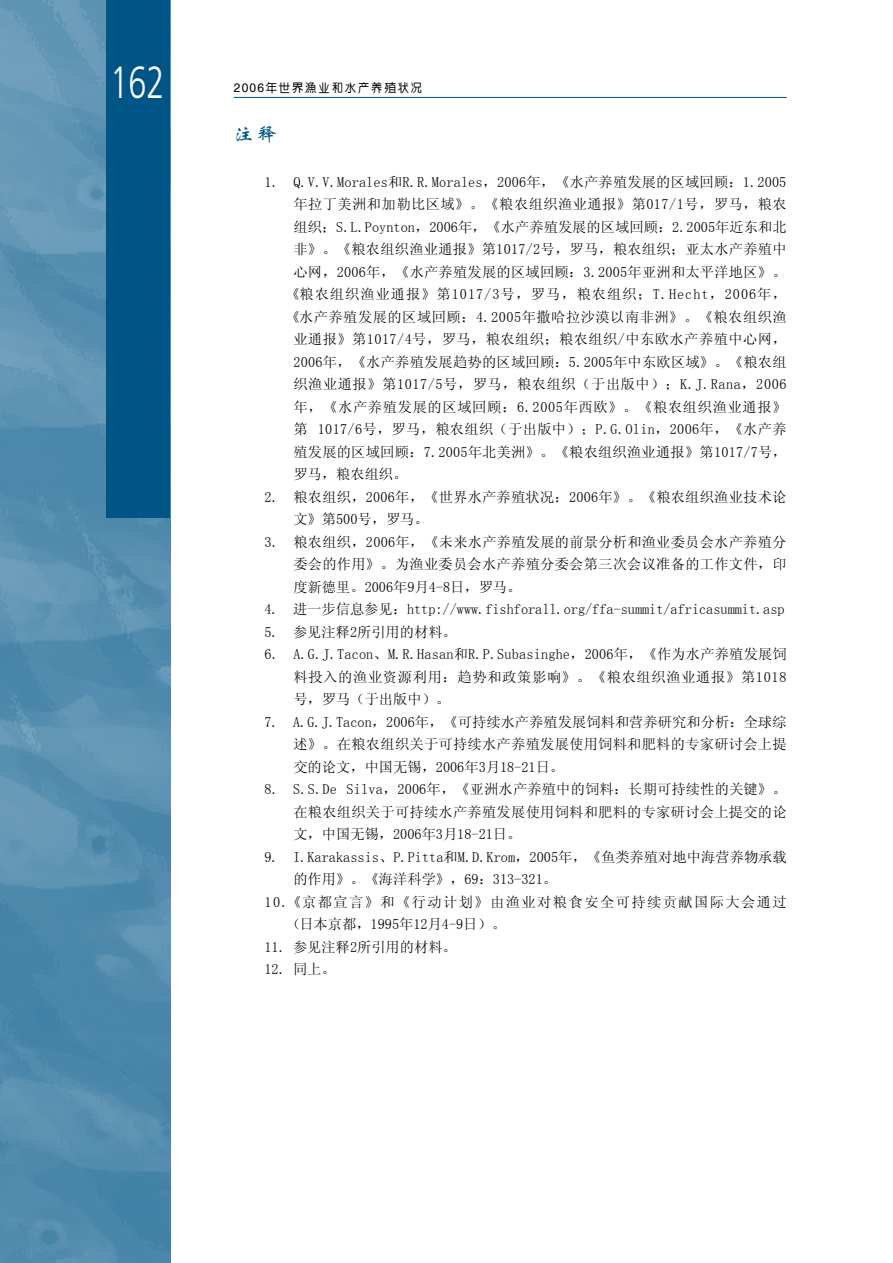
<style>
.page{position:relative;width:893px;height:1263px;background:#fff}
.page>*{position:absolute;margin:0;border:0;box-sizing:border-box;transform-origin:0 0}
.t1{font:300 45px "Frutiger LT Std";color:#fff;scale:.72 1}
.t2{font:19.5px "CT Wei Bei SJ";color:#005587}
.t3{font:14.25px/22.5px "Sim Sun";letter-spacing:.015em;color:#000;text-align:justify}
.t4{font:14.25px "Sim Sun";letter-spacing:.04em;color:#000}
.t5{font:14.25px "Sim Sun";letter-spacing:.07em;color:#000}
.t6{font:14.25px "Sim Sun";letter-spacing:.035em;color:#000}
.t7{font:14.25px "Sim Sun";letter-spacing:.045em;color:#000}
.t8{font:14.25px "Sim Sun";letter-spacing:.1em;color:#000}
.t9{font:12px "CT Zhong Yuan SJ";letter-spacing:.1em;color:#000}
</style>
<div class="page">
<img style="left:0;top:0;width:170px;height:1263px">
<div style="left:106px;top:0;width:64px;height:518px;background:#005587"></div>
<hr style="left:234px;top:97px;width:553px;height:1px;background:#005587">
<h1 class="t1" style="left:110px;top:57px;width:77px">162</h1>
<p class="t9" style="left:234px;top:81px;width:190px">2006年世界渔业和水产养殖状况</p>
<h2 class="t2" style="left:234px;top:124px;width:44px">注 释</h2>
<p class="t3" style="left:264px;top:171px;width:523px">1. Q.V.V.Morales和R.R.Morales，2006年，《水产养殖发展的区域回顾：1.2005</p>
<p class="t3" style="left:293px;top:193px;width:495px">年拉丁美洲和加勒比区域》。《粮农组织渔业通报》第017/1号，罗马，粮农</p>
<p class="t3" style="left:293px;top:216px;width:495px">组织；S.L.Poynton，2006年，《水产养殖发展的区域回顾：2.2005年近东和北</p>
<p class="t3" style="left:293px;top:238px;width:495px">非》。《粮农组织渔业通报》第1017/2号，罗马，粮农组织；亚太水产养殖中</p>
<p class="t3" style="left:293px;top:261px;width:495px">心网，2006年，《水产养殖发展的区域回顾：3.2005年亚洲和太平洋地区》。</p>
<p class="t5" style="left:286px;top:287px;width:503px">《粮农组织渔业通报》第1017/3号，罗马，粮农组织；T.Hecht，2006年，</p>
<p class="t6" style="left:286px;top:310px;width:503px">《水产养殖发展的区域回顾：4.2005年撒哈拉沙漠以南非洲》。《粮农组织渔</p>
<p class="t3" style="left:293px;top:328px;width:495px">业通报》第1017/4号，罗马，粮农组织；粮农组织/中东欧水产养殖中心网，</p>
<p class="t3" style="left:293px;top:351px;width:495px">2006年，《水产养殖发展趋势的区域回顾：5.2005年中东欧区域》。《粮农组</p>
<p class="t4" style="left:293px;top:377px;width:495px">织渔业通报》第1017/5号，罗马，粮农组织（于出版中）；K.J.Rana，2006</p>
<p class="t7" style="left:293px;top:400px;width:495px">年，《水产养殖发展的区域回顾：6.2005年西欧》。《粮农组织渔业通报》</p>
<p class="t3" style="left:293px;top:418px;width:495px">第 1017/6号，罗马，粮农组织（于出版中）；P.G.Olin，2006年，《水产养</p>
<p class="t3" style="left:293px;top:441px;width:495px">殖发展的区域回顾：7.2005年北美洲》。《粮农组织渔业通报》第1017/7号，</p>
<p class="t3" style="left:293px;top:463px;width:116px">罗马，粮农组织。</p>
<p class="t3" style="left:293px;top:486px;width:494px;text-indent:-29px">2. 粮农组织，2006年，《世界水产养殖状况：2006年》。《粮农组织渔业技术论文》第500号，罗马。</p>
<p class="t3" style="left:293px;top:531px;width:495px;text-indent:-29px">3. 粮农组织，2006年，《未来水产养殖发展的前景分析和渔业委员会水产养殖分委会的作用》。为渔业委员会水产养殖分委会第三次会议准备的工作文件，印度新德里。2006年9月4-8日，罗马。</p>
<p class="t3" style="left:264px;top:598px;width:522px">4. 进一步信息参见：http://www.fishforall.org/ffa-summit/africasummit.asp</p>
<p class="t3" style="left:264px;top:621px;width:194px">5. 参见注释2所引用的材料。</p>
<p class="t3" style="left:293px;top:643px;width:495px;text-indent:-29px">6. A.G.J.Tacon、M.R.Hasan和R.P.Subasinghe，2006年，《作为水产养殖发展饲料投入的渔业资源利用：趋势和政策影响》。《粮农组织渔业通报》第1018号，罗马（于出版中）。</p>
<p class="t3" style="left:293px;top:711px;width:495px;text-indent:-29px">7. A.G.J.Tacon，2006年，《可持续水产养殖发展饲料和营养研究和分析：全球综述》。在粮农组织关于可持续水产养殖发展使用饲料和肥料的专家研讨会上提交的论文，中国无锡，2006年3月18-21日。</p>
<p class="t3" style="left:293px;top:778px;width:495px;text-indent:-29px">8. S.S.De Silva，2006年，《亚洲水产养殖中的饲料：长期可持续性的关键》。在粮农组织关于可持续水产养殖发展使用饲料和肥料的专家研讨会上提交的论文，中国无锡，2006年3月18-21日。</p>
<p class="t3" style="left:264px;top:846px;width:524px">9. I.Karakassis、P.Pitta和M.D.Krom，2005年，《鱼类养殖对地中海营养物承载</p>
<p class="t3" style="left:293px;top:868px;width:265px">的作用》。《海洋科学》，69：313-321。</p>
<p class="t8" style="left:264px;top:895px;width:524px">10.《京都宣言》和《行动计划》由渔业对粮食安全可持续贡献国际大会通过</p>
<p class="t3" style="left:287px;top:913px;width:221px">（日本京都，1995年12月4-9日）。</p>
<p class="t3" style="left:264px;top:936px;width:194px">11. 参见注释2所引用的材料。</p>
<p class="t3" style="left:264px;top:958px;width:73px">12. 同上。</p>
</div>
